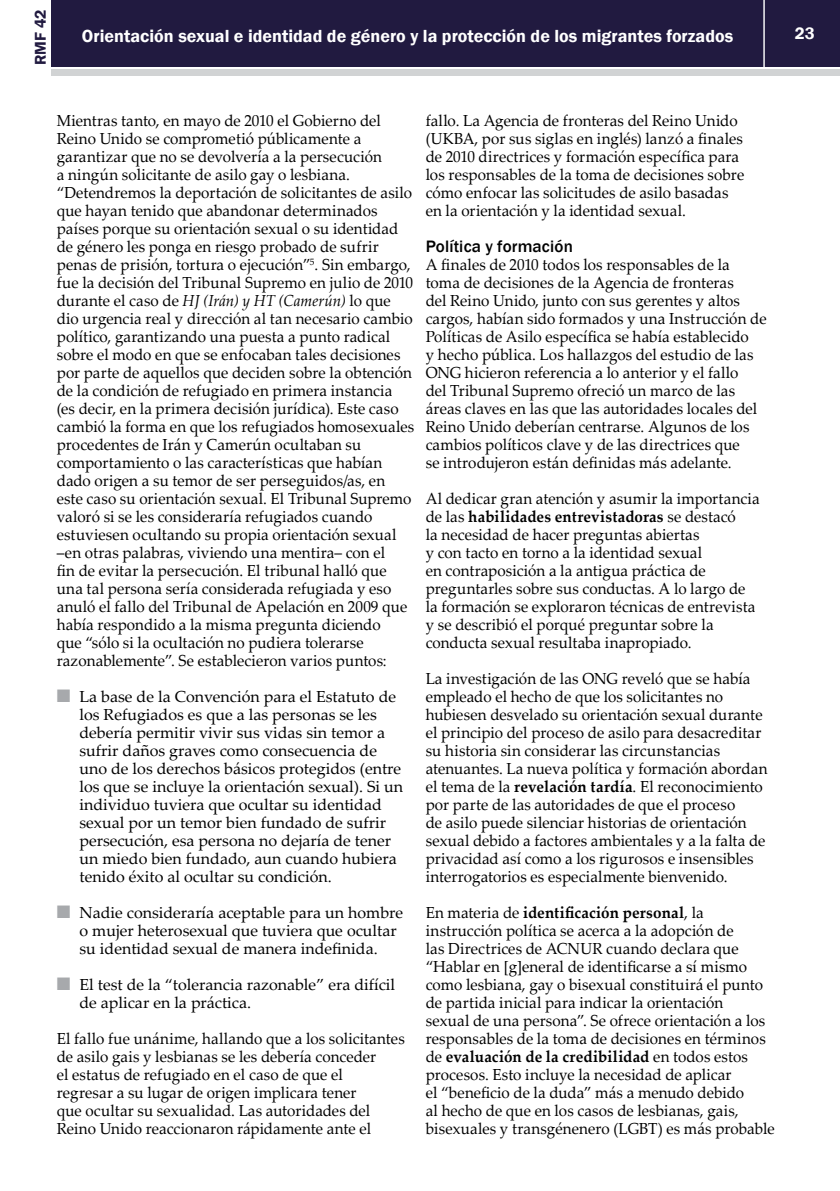
<style>
.page{position:relative;width:840px;height:1191px;background:#fff}
.page>*{position:absolute;margin:0;border:0;box-sizing:border-box;transform-origin:0 0}
.t1{font:600 18px "Franklin Gothic";color:#fff}
.t2{font:500 17px "Franklin Gothic";letter-spacing:.01em;color:#000}
.t3{font:600 17px "Franklin Gothic";color:#fff}
.t4{font:16px/18px "Palatino Linotype";letter-spacing:.005em;color:#000;scale:.95 1}
.t5{font:16px/18px "Palatino Linotype";letter-spacing:.005em;color:#000}
.t6{font:600 16px "Franklin Gothic";color:#211a40}
.s1{font-style:italic}
.s2{color:#a7a9ac}
.s3{font-weight:700}
</style>
<div class="page">
<div style="left:52px;top:0;width:787px;height:66px;background:#211a40"></div>
<div style="left:52px;top:69px;width:787px;height:6px;background:#d1d3d4"></div>
<hr style="left:763px;top:0;width:1px;height:68px;background:#fff">
<p class="t6" style="left:31px;top:65px;width:57px;rotate:-90deg">RMF 42</p>
<p class="t1" style="left:82px;top:25px;width:652px">Orientación sexual e identidad de género y la protección de los migrantes forzados</p>
<p class="t3" style="left:794px;top:23px;width:21px">23</p>
<p class="t4" style="left:57px;top:111px;width:377px">Mientras tanto, en mayo de 2010 el Gobierno del Reino Unido se comprometió públicamente a garantizar que no se devolvería a la persecución<br>a ningún solicitante de asilo gay o lesbiana. “Detendremos la deportación de solicitantes de asilo que hayan tenido que abandonar determinados países porque su orientación sexual o su identidad de género les ponga en riesgo probado de sufrir penas de prisión, tortura o ejecución”<sup>5</sup>. Sin embargo, fue la decisión del Tribunal Supremo en julio de 2010 durante el caso de <span class="s1">HJ (Irán) y HT (Camerún)</span> lo que dio urgencia real y dirección al tan necesario cambio político, garantizando una puesta a punto radical sobre el modo en que se enfocaban tales decisiones por parte de aquellos que deciden sobre la obtención de la condición de refugiado en primera instancia (es decir, en la primera decisión jurídica). Este caso cambió la forma en que los refugiados homosexuales procedentes de Irán y Camerún ocultaban su comportamiento o las características que habían dado origen a su temor de ser perseguidos/as, en este caso su orientación sexual. El Tribunal Supremo valoró si se les consideraría refugiados cuando estuviesen ocultando su propia orientación sexual –en otras palabras, viviendo una mentira– con el<br>fin de evitar la persecución. El tribunal halló que una tal persona sería considerada refugiada y eso anuló el fallo del Tribunal de Apelación en 2009 que había respondido a la misma pregunta diciendo<br>que “sólo si la ocultación no pudiera tolerarse razonablemente”. Se establecieron varios puntos:</p>
<p class="t5" style="left:79px;top:687px;width:325px;text-indent:-23px"><span class="s2">■</span> La base de la Convención para el Estatuto de los Refugiados es que a las personas se les debería permitir vivir sus vidas sin temor a sufrir daños graves como consecuencia de uno de los derechos básicos protegidos (entre los que se incluye la orientación sexual). Si un individuo tuviera que ocultar su identidad sexual por un temor bien fundado de sufrir persecución, esa persona no dejaría de tener un miedo bien fundado, aun cuando hubiera tenido éxito al ocultar su condición.</p>
<p class="t5" style="left:79px;top:903px;width:325px;text-indent:-23px"><span class="s2">■</span> Nadie consideraría aceptable para un hombre o mujer heterosexual que tuviera que ocultar su identidad sexual de manera indefinida.</p>
<p class="t5" style="left:79px;top:975px;width:317px;text-indent:-23px"><span class="s2">■</span> El test de la “tolerancia razonable” era difícil de aplicar en la práctica.</p>
<p class="t4" style="left:57px;top:1029px;width:368px">El fallo fue unánime, hallando que a los solicitantes de asilo gais y lesbianas se les debería conceder<br>el estatus de refugiado en el caso de que el<br>regresar a su lugar de origen implicara tener<br>que ocultar su sexualidad. Las autoridades del Reino Unido reaccionaron rápidamente ante el</p>
<p class="t4" style="left:425px;top:111px;width:337px">fallo. La Agencia de fronteras del Reino Unido (UKBA, por sus siglas en inglés) lanzó a finales de 2010 directrices y formación específica para los responsables de la toma de decisiones sobre cómo enfocar las solicitudes de asilo basadas en la orientación y la identidad sexual.</p>
<p class="t2" style="left:425px;top:236px;width:149px">Política y formación</p>
<p class="t4" style="left:425px;top:255px;width:360px">A finales de 2010 todos los responsables de la toma de decisiones de la Agencia de fronteras<br>del Reino Unido, junto con sus gerentes y altos cargos, habían sido formados y una Instrucción de Políticas de Asilo específica se había establecido<br>y hecho pública. Los hallazgos del estudio de las ONG hicieron referencia a lo anterior y el fallo<br>del Tribunal Supremo ofreció un marco de las áreas claves en las que las autoridades locales del Reino Unido deberían centrarse. Algunos de los cambios políticos clave y de las directrices que<br>se introdujeron están definidas más adelante.</p>
<p class="t4" style="left:425px;top:489px;width:353px">Al dedicar gran atención y asumir la importancia de las <span class="s3">habilidades entrevistadoras</span> se destacó<br>la necesidad de hacer preguntas abiertas<br>y con tacto en torno a la identidad sexual<br>en contraposición a la antigua práctica de preguntarles sobre sus conductas. A lo largo de la formación se exploraron técnicas de entrevista y se describió el porqué preguntar sobre la conducta sexual resultaba inapropiado.</p>
<p class="t4" style="left:425px;top:669px;width:361px">La investigación de las ONG reveló que se había empleado el hecho de que los solicitantes no hubiesen desvelado su orientación sexual durante el principio del proceso de asilo para desacreditar su historia sin considerar las circunstancias atenuantes. La nueva política y formación abordan el tema de la <span class="s3">revelación tardía</span>. El reconocimiento por parte de las autoridades de que el proceso<br>de asilo puede silenciar historias de orientación sexual debido a factores ambientales y a la falta de privacidad así como a los rigurosos e insensibles interrogatorios es especialmente bienvenido.</p>
<p class="t4" style="left:425px;top:903px;width:369px">En materia de <span class="s3">identificación personal</span>, la instrucción política se acerca a la adopción de<br>las Directrices de ACNUR cuando declara que “Hablar en [g]eneral de identificarse a sí mismo como lesbiana, gay o bisexual constituirá el punto de partida inicial para indicar la orientación<br>sexual de una persona”. Se ofrece orientación a los responsables de la toma de decisiones en términos de <span class="s3">evaluación de la credibilidad</span> en todos estos procesos. Esto incluye la necesidad de aplicar<br>el “beneficio de la duda” más a menudo debido<br>al hecho de que en los casos de lesbianas, gais, bisexuales y transgénenero (LGBT) es más probable</p>
</div>
